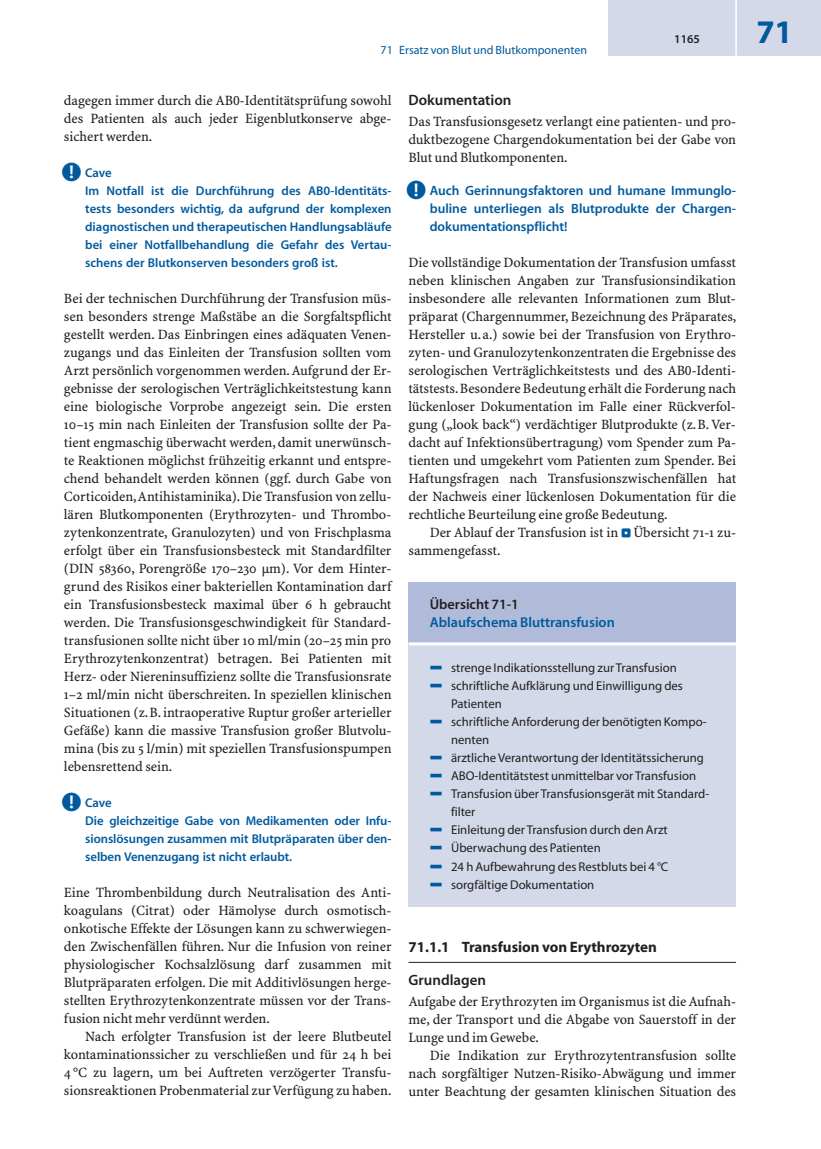
<style>
.page{position:relative;width:821px;height:1149px;background:#fff}
.page>*{position:absolute;margin:0;border:0;box-sizing:border-box;transform-origin:0 0}
.t1{font:33px "Myriad MM 700 600";color:#005a9e}
.t2{font:15px "Myriad MM 700 600";color:#231f20}
.t3{font:15px "Myriad MM 565 600";color:#231f20}
.t4{font:14.25px/18px "S Minion Plus";letter-spacing:-.005em;color:#231f20;text-align:justify}
.t5{font:14.25px "Myriad MM 565 600";color:#005a9e}
.t6{font:14.25px "Myriad MM 565 600";color:#231f20}
.t7{font:13.5px/18px "Myriad MM 565 600";color:#005a9e;text-align:justify}
.t8{font:12.75px/18px "Myriad MM 406 600";color:#231f20}
.t9{font:12.75px/18px "Myriad MM 565 600";color:#005a9e}
.t10{font:12px "Myriad MM 406 600";color:#005a9e}
.t11{font:12px "Myriad MM 565 600";color:#231f20}
.s1{font-family:"S Minion Plus SC"}
.s2{font-family:"S Buttons";font-size:15px}
.s3{font-family:"S Buttons";font-size:12px;color:#005a9e}
</style>
<div class="page">
<div style="left:408px;top:582px;width:328px;height:62px;background:#b0bbd9"></div>
<div style="left:408px;top:644px;width:328px;height:262px;background:#d4d9e9"></div>
<hr style="left:408px;top:642px;width:328px;height:3px;background:#fff">
<hr style="left:408px;top:961px;width:328px;height:1px;background:#231f20">
<div style="left:608px;top:0;width:213px;height:56px;background:#d4d9e9"></div>
<hr style="left:735px;top:0;width:2px;height:56px;background:#fff">
<p class="t10" style="left:380px;top:45px;width:208px">71 Ersatz von Blut und Blutkomponenten</p>
<p class="t11" style="left:674px;top:34px;width:27px">1165</p>
<p class="t4" style="left:64px;top:92px;width:329px">dagegen immer durch die AB<span class="s1">0</span>-Identitätsprüfung sowohl des Patienten als auch jeder Eigenblutkonserve abge&shy;sichert werden.</p>
<p class="t9" style="left:85px;top:164px;width:308px;text-indent:-21px"><span class="s2">!</span>Cave<br>Im Notfall ist die Durchführung des AB0-Identitäts&shy;tests besonders wichtig, da aufgrund der komplexen diagnostischen und therapeutischen Handlungsabläufe bei einer Notfallbehandlung die Gefahr des Vertau&shy;schens der Blutkonserven besonders groß ist.</p>
<p class="t4" style="left:64px;top:290px;width:329px">Bei der technischen Durchführung der Transfusion müs&shy;sen besonders strenge Maßstäbe an die Sorgfaltspflicht gestellt werden. Das Einbringen eines adäquaten Venen&shy;zugangs und das Einleiten der Transfusion sollten vom Arzt persönlich vorgenommen werden.Aufgrund der Er&shy;gebnisse der serologischen Verträglichkeitstestung kann eine biologische Vorprobe angezeigt sein. Die ersten 10–15 min nach Einleiten der Transfusion sollte der Pa&shy;tient engmaschig überwacht werden, damit unerwünsch&shy;te Reaktionen möglichst frühzeitig erkannt und entspre&shy;chend behandelt werden können (ggf. durch Gabe von Corticoiden,Antihistaminika).Die Transfusion von zellu&shy;lären Blutkomponenten (Erythrozyten- und Thrombo&shy;zytenkonzentrate, Granulozyten) und von Frischplasma erfolgt über ein Transfusionsbesteck mit Standardfilter (DIN 58360, Porengröße 170–230 µm). Vor dem Hinter&shy;grund des Risikos einer bakteriellen Kontamination darf ein Transfusionsbesteck maximal über 6 h gebraucht werden. Die Transfusionsgeschwindigkeit für Standard&shy;transfusionen sollte nicht über 10 ml/min (20–25 min pro Erythrozytenkonzentrat) betragen. Bei Patienten mit Herz- oder Niereninsuffizienz sollte die Transfusionsrate 1–2 ml/min nicht überschreiten. In speziellen klinischen Situationen (z.B. intraoperative Ruptur großer arterieller Gefäße) kann die massive Transfusion großer Blutvolu&shy;mina (bis zu 5 l/min) mit speziellen Transfusionspumpen lebensrettend sein.</p>
<p class="t9" style="left:85px;top:794px;width:308px;text-indent:-21px"><span class="s2">!</span>Cave<br>Die gleichzeitige Gabe von Medikamenten oder Infu&shy;sionslösungen zusammen mit Blutpräparaten über den&shy;selben Venenzugang ist nicht erlaubt.</p>
<p class="t4" style="left:64px;top:884px;width:329px">Eine Thrombenbildung durch Neutralisation des Anti&shy;koagulans (Citrat) oder Hämolyse durch osmotisch&shy;onkotische Effekte der Lösungen kann zu schwerwiegen&shy;den Zwischenfällen führen. Nur die Infusion von reiner physiologischer Kochsalzlösung darf zusammen mit Blutpräparaten erfolgen. Die mit Additivlösungen herge&shy;stellten Erythrozytenkonzentrate müssen vor der Trans&shy;fusion nicht mehr verdünnt werden.</p>
<p class="t4" style="left:64px;top:1028px;width:329px;text-indent:21px">Nach erfolgter Transfusion ist der leere Blutbeutel kontaminationssicher zu verschließen und für 24 h bei 4 °C zu lagern, um bei Auftreten verzögerter Transfu&shy;sionsreaktionen Probenmaterial zur Verfügung zu haben.</p>
<p class="t3" style="left:408px;top:94px;width:104px">Dokumentation</p>
<p class="t4" style="left:408px;top:113px;width:329px">Das Transfusionsgesetz verlangt eine patienten- und pro&shy;duktbezogene Chargendokumentation bei der Gabe von Blut und Blutkomponenten.</p>
<p class="t7" style="left:430px;top:182px;width:308px;text-indent:-21px"><span class="s2">!</span>Auch Gerinnungsfaktoren und humane Immunglo&shy;buline unterliegen als Blutprodukte der Chargen&shy;dokumentationspflicht!</p>
<p class="t4" style="left:408px;top:254px;width:329px">Die vollständige Dokumentation der Transfusion umfasst neben klinischen Angaben zur Transfusionsindikation insbesondere alle relevanten Informationen zum Blut&shy;präparat (Chargennummer, Bezeichnung des Präparates, Hersteller u.a.) sowie bei der Transfusion von Erythro&shy;zyten- und Granulozytenkonzentraten die Ergebnisse des serologischen Verträglichkeitstests und des AB<span class="s1">0</span>-Identi&shy;tätstests.Besondere Bedeutung erhält die Forderung nach lückenloser Dokumentation im Falle einer Rückverfol&shy;gung („look back“) verdächtiger Blutprodukte (z.B. Ver&shy;dacht auf Infektionsübertragung) vom Spender zum Pa&shy;tienten und umgekehrt vom Patienten zum Spender. Bei Haftungsfragen nach Transfusionszwischenfällen hat der Nachweis einer lückenlosen Dokumentation für die rechtliche Beurteilung eine große Bedeutung.</p>
<p class="t4" style="left:408px;top:524px;width:329px;text-indent:21px">Der Ablauf der Transfusion ist in <span class="s3">⊡</span> Übersicht 71-1 zu&shy;sammengefasst.</p>
<p class="t6" style="left:430px;top:599px;width:91px">Übersicht 71-1</p>
<p class="t5" style="left:430px;top:617px;width:186px">Ablaufschema Bluttransfusion</p>
<p class="t8" style="left:451px;top:660px;width:260px">strenge Indikationsstellung zur Transfusion schriftliche Aufklärung und Einwilligung des Patienten<br>schriftliche Anforderung der benötigten Kompo&shy;nenten<br>ärztliche Verantwortung der Identitätssicherung ABO-Identitätstest unmittelbar vor Transfusion Transfusion über Transfusionsgerät mit Standard&shy;filter<br>Einleitung der Transfusion durch den Arzt Überwachung des Patienten<br>24 h Aufbewahrung des Restbluts bei 4 °C sorgfältige Dokumentation</p>
<p class="t2" style="left:408px;top:938px;width:250px">71.1.1 Transfusion von Erythrozyten</p>
<p class="t3" style="left:408px;top:973px;width:79px">Grundlagen</p>
<p class="t4" style="left:408px;top:992px;width:329px">Aufgabe der Erythrozyten im Organismus ist die Aufnah&shy;me, der Transport und die Abgabe von Sauerstoff in der Lunge und im Gewebe.</p>
<p class="t4" style="left:408px;top:1046px;width:329px;text-indent:21px">Die Indikation zur Erythrozytentransfusion sollte nach sorgfältiger Nutzen-Risiko-Abwägung und immer unter Beachtung der gesamten klinischen Situation des</p>
<h1 class="t1" style="left:756px;top:15px;width:38px">71</h1>
</div>
